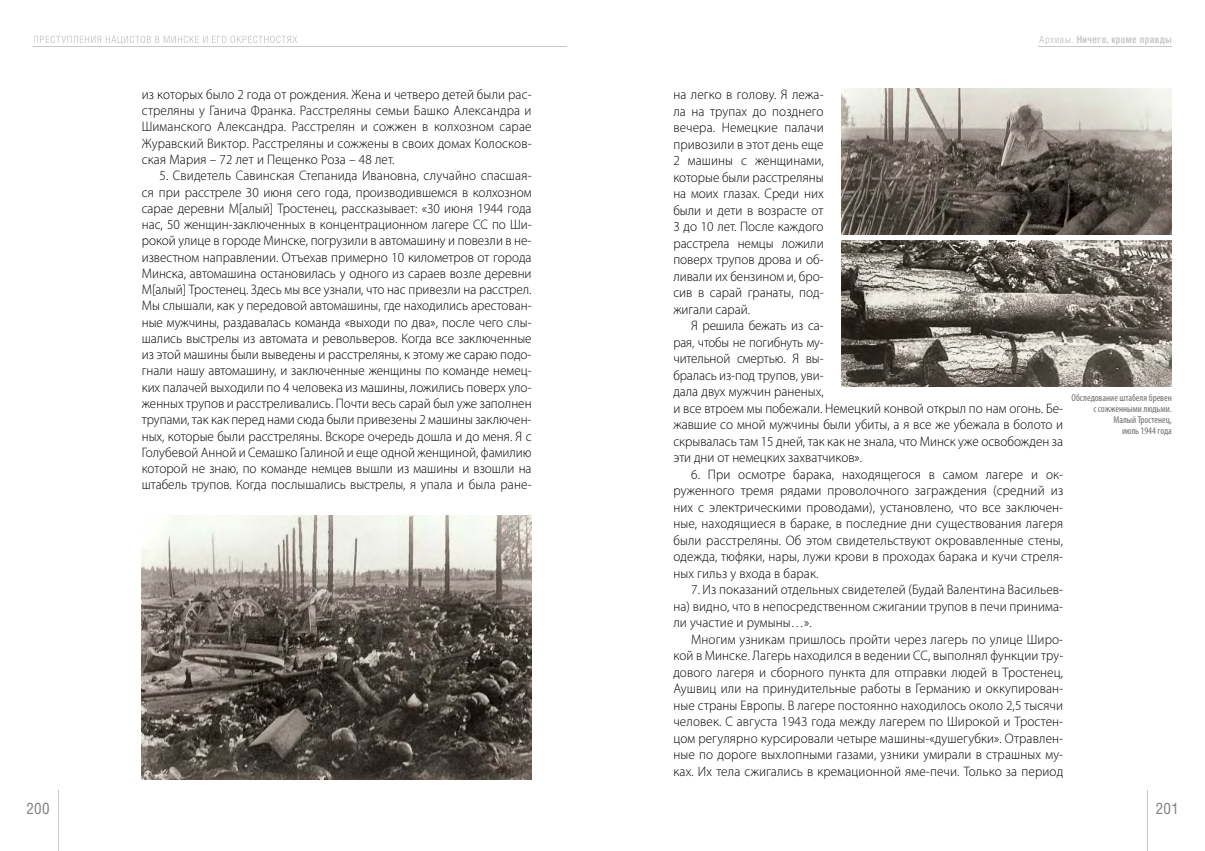
<style>
.page{position:relative;width:1205px;height:851px;background:#fff}
.page>*{position:absolute;margin:0;border:0;box-sizing:border-box;transform-origin:0 0}
.t1{font:15px "AG Letterica Condensed";letter-spacing:.02em;color:#808285}
.t2{font:300 13.75px/16.5px "Myriad Pro";color:#000;text-align:justify;scale:.96 1}
.t3{font:condensed 10px/11.2px "Myriad Pro";color:#6d6e71;text-align:right}
.t4{font:700 10px "Helios Cond C";letter-spacing:.03em;color:#c7c8ca}
.s1{font-weight:400}
</style>
<div class="page">
<hr style="left:33px;top:46px;width:534px;height:1px;background:#c6c8ca">
<hr style="left:1038px;top:46px;width:134px;height:1px;background:#c6c8ca">
<hr style="left:1147px;top:790px;width:1px;height:60px;background:#c6c8ca">
<hr style="left:58px;top:790px;width:1px;height:60px;background:#c6c8ca">
<img style="left:142px;top:515px;width:389px;height:264px">
<img style="left:841px;top:89px;width:331px;height:146px">
<img style="left:841px;top:240px;width:331px;height:146px">
<svg style="left:34px;top:36px;width:263px;height:9px"></svg>
<p class="t2" style="left:142px;top:86px;width:408px">из которых было 2 года от рождения. Жена и четверо детей были рас&shy;стреляны у Ганича Франка. Расстреляны семьи Башко Александра и Шиманского Александра. Расстрелян и сожжен в колхозном сарае Журавский Виктор. Расстреляны и сожжены в своих домах Колосков&shy;ская Мария – 72 лет и Пещенко Роза – 48 лет.</p>
<p class="t2" style="left:142px;top:168px;width:408px;text-indent:18px">5. Свидетель Савинская Степанида Ивановна, случайно спасшая&shy;ся при расстреле 30 июня сего года, производившемся в колхозном сарае деревни М[алый] Тростенец, рассказывает: «30 июня 1944 года нас, 50 женщин-заключенных в концентрационном лагере СС по Ши&shy;рокой улице в городе Минске, погрузили в автомашину и повезли в не&shy;известном направлении. Отъехав примерно 10 километров от города Минска, автомашина остановилась у одного из сараев возле деревни М[алый] Тростенец. Здесь мы все узнали, что нас привезли на расстрел.<br>Мы слышали, как у передовой автомашины, где находились арестован&shy;ные мужчины, раздавалась команда «выходи по два», после чего слы&shy;шались выстрелы из автомата и револьверов. Когда все заключенные из этой машины были выведены и расстреляны, к этому же сараю подо&shy;гнали нашу автомашину, и заключенные женщины по команде немец&shy;ких палачей выходили по 4 человека из машины, ложились поверх уло&shy;женных трупов и расстреливались. Почти весь сарай был уже заполнен трупами, так как перед нами сюда были привезены 2 машины заключен&shy;ных, которые были расстреляны. Вскоре очередь дошла и до меня. Я с Голубевой Анной и Семашко Галиной и еще одной женщиной, фамилию которой не знаю, по команде немцев вышли из машины и взошли на штабель трупов. Когда послышались выстрелы, я упала и была ране-</p>
<p class="t4" style="left:1039px;top:34px;width:134px"><span class="s1">Архивы.</span> Ничего, кроме правды</p>
<p class="t2" style="left:673px;top:86px;width:158px">на легко в голову. Я лежа&shy;ла на трупах до позднего вечера. Немецкие палачи привозили в этот день еще 2 машины с женщинами, которые были расстреляны на моих глазах. Среди них были и дети в возрасте от 3 до 10 лет. После каждого расстрела немцы ложили поверх трупов дрова и об&shy;ливали их бензином и, бро&shy;сив в сарай гранаты, под&shy;жигали сарай.</p>
<p class="t2" style="left:673px;top:317px;width:408px;text-align:left;text-indent:18px">Я решила бежать из са-<br>рая, чтобы не погибнуть му-<br>чительной смертью. Я вы-<br>бралась из-под трупов, уви-<br>дала двух мужчин раненых,<br>и все втроем мы побежали. Немецкий конвой открыл по нам огонь. Бе&shy;жавшие со мной мужчины были убиты, а я все же убежала в болото и скрывалась там 15 дней, так как не знала, что Минск уже освобожден за эти дни от немецких захватчиков».</p>
<p class="t2" style="left:673px;top:466px;width:408px;text-indent:18px">6. При осмотре барака, находящегося в самом лагере и ок&shy;руженного тремя рядами проволочного заграждения (средний из них с электрическими проводами), установлено, что все заключен&shy;ные, находящиеся в бараке, в последние дни существования лагеря были расстреляны. Об этом свидетельствуют окровавленные стены, одежда, тюфяки, нары, лужи крови в проходах барака и кучи стреля&shy;ных гильз у входа в барак.</p>
<p class="t2" style="left:673px;top:581px;width:408px;text-indent:18px">7. Из показаний отдельных свидетелей (Будай Валентина Васильев&shy;на) видно, что в непосредственном сжигании трупов в печи принима&shy;ли участие и румыны…».</p>
<p class="t2" style="left:673px;top:631px;width:408px;text-indent:18px">Многим узникам пришлось пройти через лагерь по улице Широ&shy;кой в Минске. Лагерь находился в ведении СС, выполнял функции тру&shy;дового лагеря и сборного пункта для отправки людей в Тростенец, Аушвиц или на принудительные работы в Германию и оккупирован&shy;ные страны Европы. В лагере постоянно находилось около 2,5 тысячи человек. С августа 1943 года между лагерем по Широкой и Тростен&shy;цом регулярно курсировали четыре машины-«душегубки». Отравлен&shy;ные по дороге выхлопными газами, узники умирали в страшных му&shy;ках. Их тела сжигались в кремационной яме-печи. Только за период</p>
<p class="t3" style="left:1071px;top:391px;width:102px">Обследование штабеля бревен с сожженными людьми.<br>Малый Тростенец,<br>июль 1944 года</p>
<p class="t1" style="left:26px;top:799px;width:25px">200</p>
<p class="t1" style="left:1156px;top:799px;width:25px">201</p>
</div>
